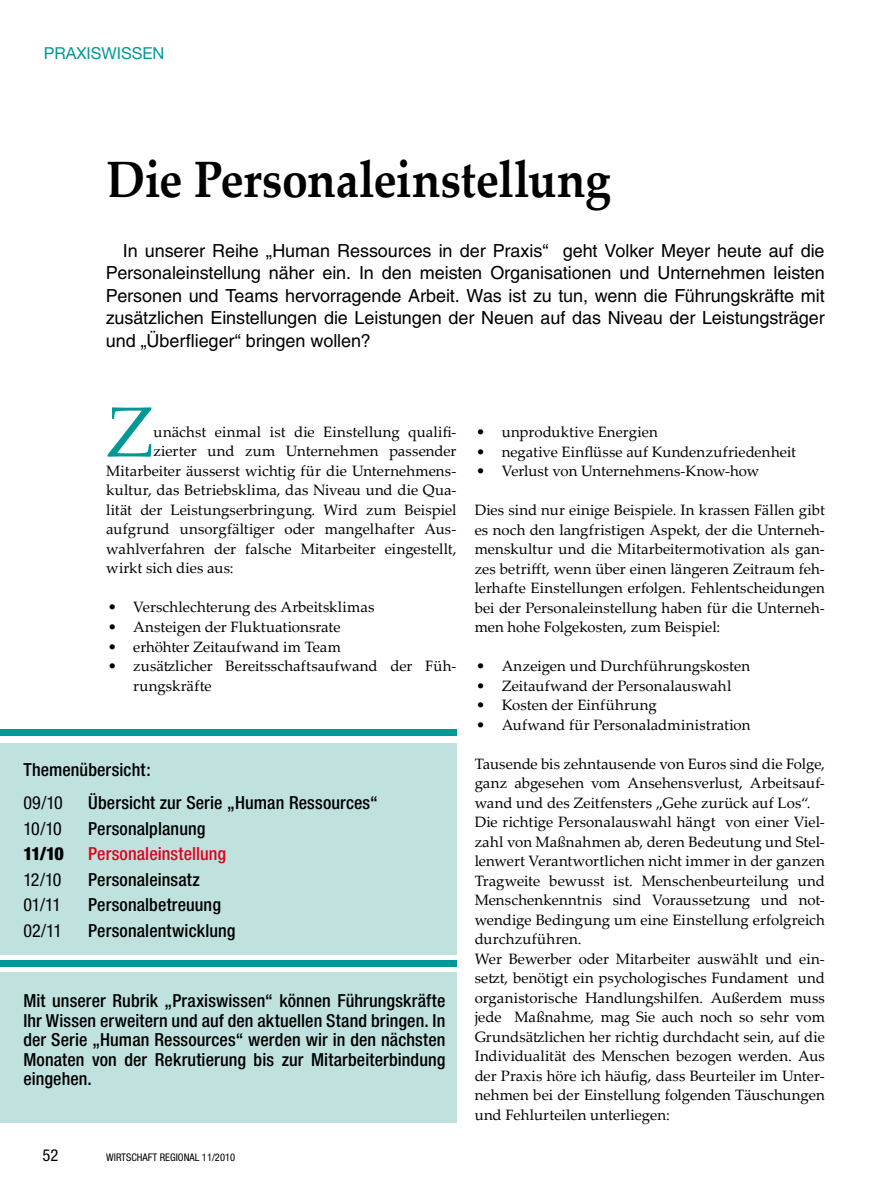
<style>
.page{position:relative;width:893px;height:1191px;background:#fff}
.page>*{position:absolute;margin:0;border:0;box-sizing:border-box;transform-origin:0 0}
.t1{font:70.95px "Palatino Linotype";color:#009896}
.t2{font:700 51.15px "Palatino Linotype";letter-spacing:-.005em;color:#000;scale:.91 1}
.t3{font:500 condensed 18px/19.5px "Helvetica Neue";letter-spacing:.005em;color:#000}
.t4{font:18px/22.5px "Helvetica";letter-spacing:-.005em;color:#000;text-align:justify}
.t5{font:condensed 18px/25.5px "Helvetica Neue";letter-spacing:-.05em;color:#000}
.t6{font:500 condensed 18px "Helvetica Neue";letter-spacing:.005em;color:#e2001a}
.t7{font:900 condensed 18px "Helvetica Neue";color:#000}
.t8{font:16.5px "Helvetica Neue";color:#009896}
.t9{font:condensed 16.5px "Helvetica Neue";color:#000}
.t10{font:15px/19.5px "Palatino Linotype";color:#000}
.t11{font:condensed 10.5px "Helvetica Neue";color:#000}
</style>
<div class="page">
<div style="left:0;top:743px;width:457px;height:211px;background:#bfe2df"></div>
<div style="left:0;top:729px;width:457px;height:6px;background:#009896"></div>
<div style="left:0;top:972px;width:457px;height:151px;background:#bfe2df"></div>
<div style="left:0;top:960px;width:457px;height:6px;background:#009896"></div>
<p class="t8" style="left:44px;top:43px;width:122px">PRAXISWISSEN</p>
<h2 class="t2" style="left:107px;top:143px;width:555px">Die Personaleinstellung</h2>
<p class="t4" style="left:106px;top:239px;width:720px;text-indent:17px">In unserer Reihe „Human Ressources in der Praxis“ geht Volker Meyer heute auf die Personaleinstellung näher ein. In den meisten Organisationen und Unternehmen leisten Personen und Teams hervorragende Arbeit. Was ist zu tun, wenn die Führungskräfte mit zusätzlichen Einstellungen die Leistungen der Neuen auf das Niveau der Leistungsträger und „Überflieger“ bringen wollen?</p>
<h1 class="t1" style="left:106px;top:382px;width:49px">Z</h1>
<p class="t10" style="left:154px;top:421px;width:304px">unächst einmal ist die Einstellung qualifi-</p>
<p class="t10" style="left:154px;top:441px;width:304px">zierter und zum Unternehmen passender</p>
<p class="t10" style="left:106px;top:460px;width:352px">Mitarbeiter äusserst wichtig für die Unternehmens-</p>
<p class="t10" style="left:106px;top:480px;width:352px">kultur, das Betriebsklima, das Niveau und die Qua-</p>
<p class="t10" style="left:106px;top:499px;width:352px">lität der Leistungserbringung. Wird zum Beispiel</p>
<p class="t10" style="left:106px;top:519px;width:352px">aufgrund unsorgfältiger oder mangelhafter Aus-</p>
<p class="t10" style="left:106px;top:538px;width:352px">wahlverfahren der falsche Mitarbeiter eingestellt,</p>
<p class="t10" style="left:106px;top:558px;width:129px">wirkt sich dies aus:</p>
<p class="t10" style="left:108px;top:597px;width:268px">• Verschlechterung des Arbeitsklimas</p>
<p class="t10" style="left:108px;top:616px;width:234px">• Ansteigen der Fluktuationsrate</p>
<p class="t10" style="left:108px;top:636px;width:235px">• erhöhter Zeitaufwand im Team</p>
<p class="t10" style="left:133px;top:655px;width:325px;text-indent:-26px">• zusätzlicher Bereitsschaftsaufwand der Füh&shy;rungskräfte</p>
<p class="t3" style="left:23px;top:759px;width:129px">Themenübersicht:</p>
<p class="t5" style="left:23px;top:790px;width:41px">09/10<br>10/10</p>
<p class="t7" style="left:23px;top:843px;width:42px">11/10</p>
<p class="t5" style="left:23px;top:866px;width:40px;text-align:justify">12/10<br>01/11<br>02/11</p>
<p class="t3" style="left:88px;top:790px;width:291px;line-height:25.5px">Übersicht zur Serie „Human Ressources“<br>Personalplanung</p>
<p class="t6" style="left:88px;top:843px;width:139px">Personaleinstellung</p>
<p class="t3" style="left:88px;top:866px;width:149px;line-height:25.5px">Personaleinsatz<br>Personalbetreuung<br>Personalentwicklung</p>
<p class="t3" style="left:23px;top:991px;width:424px;text-align:justify">Mit unserer Rubrik „Praxiswissen“ können Führungskräfte Ihr Wissen erweitern und auf den aktuellen Stand bringen. In der Serie „Human Ressources“ werden wir in den nächsten Monaten von der Rekrutierung bis zur Mitarbeiterbindung eingehen.</p>
<p class="t9" style="left:43px;top:1145px;width:17px">52</p>
<p class="t11" style="left:106px;top:1151px;width:130px">WIRTSCHAFT REGIONAL 11/2010</p>
<p class="t10" style="left:476px;top:421px;width:183px">• unproduktive Energien</p>
<p class="t10" style="left:476px;top:441px;width:321px">• negative Einflüsse auf Kundenzufriedenheit</p>
<p class="t10" style="left:476px;top:460px;width:285px">• Verlust von Unternehmens-Know-how</p>
<p class="t10" style="left:475px;top:499px;width:352px;text-align:justify">Dies sind nur einige Beispiele. In krassen Fällen gibt es noch den langfristigen Aspekt, der die Unterneh&shy;menskultur und die Mitarbeitermotivation als gan&shy;zes betrifft, wenn über einen längeren Zeitraum feh&shy;lerhafte Einstellungen erfolgen. Fehlentscheidungen bei der Personaleinstellung haben für die Unterneh&shy;men hohe Folgekosten, zum Beispiel:</p>
<p class="t10" style="left:476px;top:655px;width:275px">• Anzeigen und Durchführungskosten</p>
<p class="t10" style="left:476px;top:675px;width:257px">• Zeitaufwand der Personalauswahl</p>
<p class="t10" style="left:476px;top:694px;width:182px">• Kosten der Einführung</p>
<p class="t10" style="left:476px;top:714px;width:276px">• Aufwand für Personaladministration</p>
<p class="t10" style="left:475px;top:753px;width:352px">Tausende bis zehntausende von Euros sind die Folge, ganz abgesehen vom Ansehensverlust, Arbeitsauf&shy;wand und des Zeitfensters „Gehe zurück auf Los“.<br>Die richtige Personalauswahl hängt von einer Viel&shy;zahl von Maßnahmen ab, deren Bedeutung und Stel&shy;lenwert Verantwortlichen nicht immer in der ganzen Tragweite bewusst ist. Menschenbeurteilung und Menschenkenntnis sind Voraussetzung und not&shy;wendige Bedingung um eine Einstellung erfolgreich durchzuführen.<br>Wer Bewerber oder Mitarbeiter auswählt und ein&shy;setzt, benötigt ein psychologisches Fundament und organistorische Handlungshilfen. Außerdem muss jede Maßnahme, mag Sie auch noch so sehr vom Grundsätzlichen her richtig durchdacht sein, auf die Individualität des Menschen bezogen werden. Aus der Praxis höre ich häufig, dass Beurteiler im Unter&shy;nehmen bei der Einstellung folgenden Täuschungen und Fehlurteilen unterliegen:</p>
</div>
